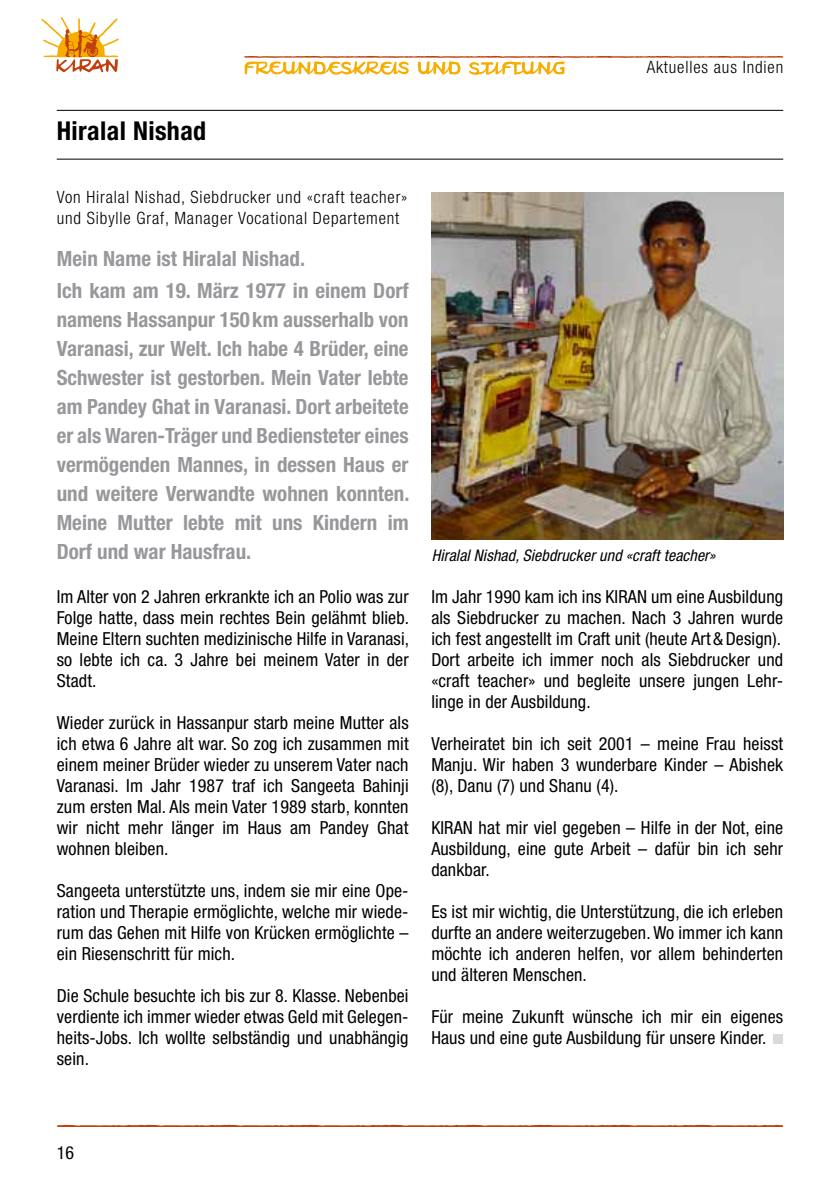
<style>
.page{position:relative;width:840px;height:1191px;background:#fff}
.page>*{position:absolute;margin:0;border:0;box-sizing:border-box;transform-origin:0 0}
.t1{font:700 condensed 26px "Helvetica Neue";letter-spacing:.015em;color:#000}
.t2{font:700 condensed 21px/29px "Helvetica Neue";color:#98989c}
.t3{font:condensed 18px/21px "Helvetica Neue";letter-spacing:.01em;color:#000;text-align:justify}
.t4{font:300 condensed 17px/21px "Helvetica Neue";letter-spacing:.05em;color:#000}
.t5{font:italic condensed 16px "Helvetica Neue";letter-spacing:.01em;color:#000}
</style>
<div class="page">
<svg style="left:41px;top:17px;width:78px;height:56px"></svg>
<svg style="left:244px;top:56px;width:538px;height:19px"></svg>
<svg style="left:57px;top:1124px;width:725px;height:2px"></svg>
<img style="left:431px;top:193px;width:351px;height:346px">
<hr style="left:57px;top:110px;width:725px;height:1px;background:#000">
<hr style="left:57px;top:159px;width:725px;height:1px;background:#000">
<div style="left:772px;top:1033px;width:10px;height:10px;background:#d8dbdc"></div>
<h1 class="t1" style="left:57px;top:115px;width:151px">Hiralal Nishad</h1>
<p class="t4" style="left:57px;top:187px;width:352px">Von Hiralal Nishad, Siebdrucker und «craft teacher» und Sibylle Graf, Manager Vocational Departement</p>
<p class="t2" style="left:57px;top:243px;width:353px;line-height:31.6px">Mein Name ist Hiralal Nishad.<br>Ich kam am 19. März 1977 in einem Dorf</p>
<p class="t2" style="left:57px;top:305px;width:354px;text-align:justify">namens Hassanpur 150km ausserhalb von Varanasi, zur Welt. Ich habe 4 Brüder, eine Schwester ist gestorben. Mein Vater lebte am Pandey Ghat in Varanasi. Dort arbeitete er als Waren-Träger und Bediensteter eines vermögenden Mannes, in dessen Haus er und weitere Verwandte wohnen konnten.<br>Meine Mutter lebte mit uns Kindern im Dorf und war Hausfrau.</p>
<p class="t3" style="left:57px;top:585px;width:354px">Im Alter von 2 Jahren erkrankte ich an Polio was zur Folge hatte, dass mein rechtes Bein gelähmt blieb.<br>Meine Eltern suchten medizinische Hilfe in Varanasi, so lebte ich ca. 3 Jahre bei meinem Vater in der Stadt.</p>
<p class="t3" style="left:57px;top:711px;width:353px">Wieder zurück in Hassanpur starb meine Mutter als ich etwa 6 Jahre alt war. So zog ich zusammen mit einem meiner Brüder wieder zu unserem Vater nach Varanasi. Im Jahr 1987 traf ich Sangeeta Bahinji zum ersten Mal. Als mein Vater 1989 starb, konnten wir nicht mehr länger im Haus am Pandey Ghat wohnen bleiben.</p>
<p class="t3" style="left:57px;top:879px;width:353px">Sangeeta unterstützte uns, indem sie mir eine Ope&shy;ration und Therapie ermöglichte, welche mir wiede&shy;rum das Gehen mit Hilfe von Krücken ermöglichte – ein Riesenschritt für mich.</p>
<p class="t3" style="left:57px;top:984px;width:353px">Die Schule besuchte ich bis zur 8. Klasse. Nebenbei verdiente ich immer wieder etwas Geld mit Gelegen&shy;heits-Jobs. Ich wollte selbständig und unabhängig sein.</p>
<p class="t4" style="left:646px;top:57px;width:138px">Aktuelles aus Indien</p>
<p class="t5" style="left:431px;top:545px;width:285px">Hiralal Nishad, Siebdrucker und «craft teacher»</p>
<p class="t3" style="left:431px;top:585px;width:353px">Im Jahr 1990 kam ich ins KIRAN um eine Ausbildung als Siebdrucker zu machen. Nach 3 Jahren wurde ich fest angestellt im Craft unit (heute Art &amp; Design).<br>Dort arbeite ich immer noch als Siebdrucker und «craft teacher» und begleite unsere jungen Lehr&shy;linge in der Ausbildung.</p>
<p class="t3" style="left:431px;top:732px;width:353px">Verheiratet bin ich seit 2001 – meine Frau heisst Manju. Wir haben 3 wunderbare Kinder – Abishek (8), Danu (7) und Shanu (4).</p>
<p class="t3" style="left:431px;top:816px;width:353px">KIRAN hat mir viel gegeben – Hilfe in der Not, eine Ausbildung, eine gute Arbeit – dafür bin ich sehr dankbar.</p>
<p class="t3" style="left:431px;top:900px;width:353px">Es ist mir wichtig, die Unterstützung, die ich erleben durfte an andere weiterzugeben. Wo immer ich kann möchte ich anderen helfen, vor allem behinderten und älteren Menschen.</p>
<p class="t3" style="left:431px;top:1006px;width:353px">Für meine Zukunft wünsche ich mir ein eigenes<br>Haus und eine gute Ausbildung für unsere Kinder.</p>
<p class="t3" style="left:57px;top:1142px;width:19px">16</p>
</div>
